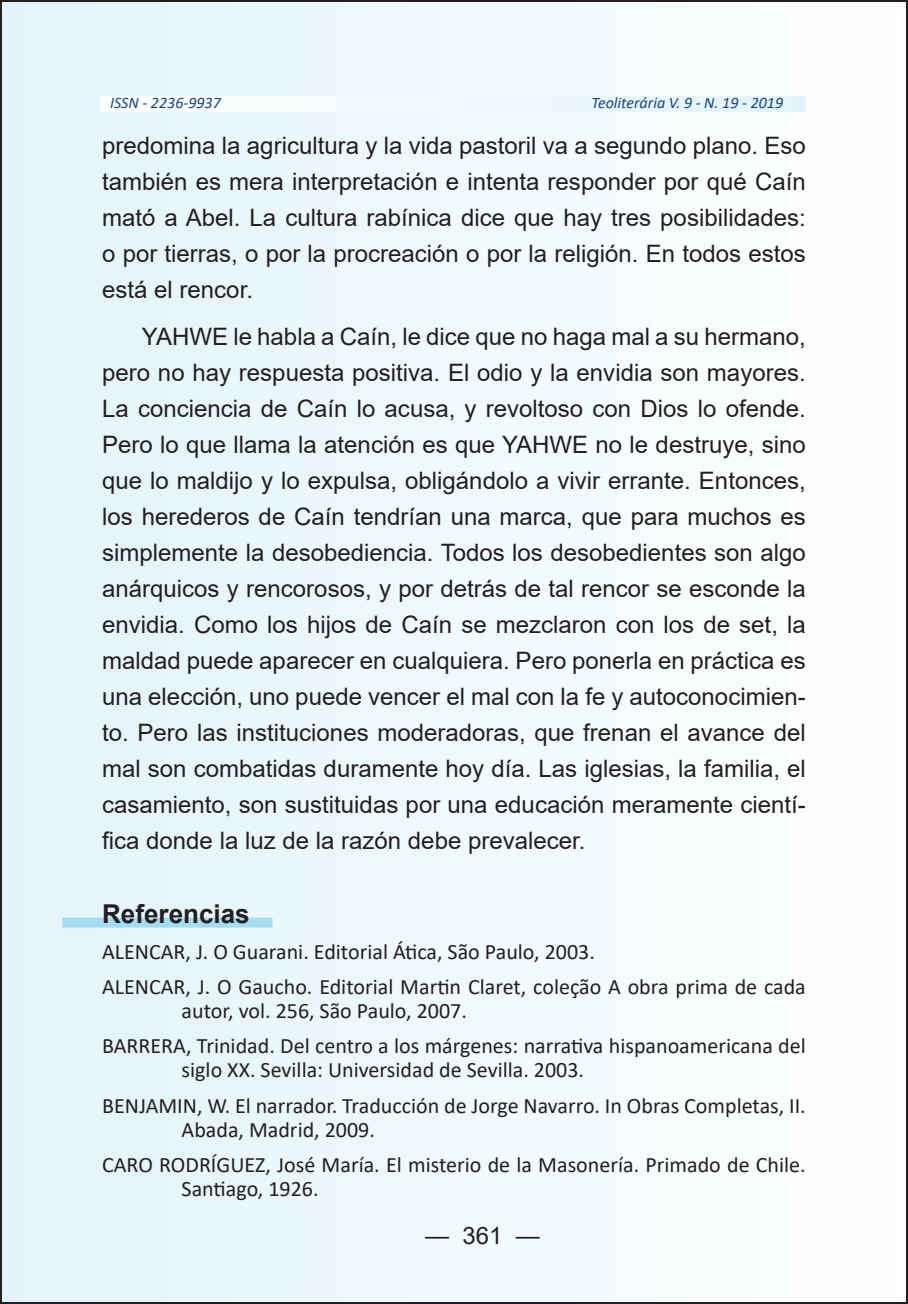
<style>
.page{position:relative;width:908px;height:1304px;background:#fff}
.page>*{position:absolute;margin:0;border:0;box-sizing:border-box;transform-origin:0 0}
.t1{font:700 26px "Arial";color:#231f20}
.t2{font:24px/36px "Arial";color:#231f20;text-align:justify}
.t3{font:22px/35.4px "Calibri";color:#231f20}
.t4{font:italic 16px "Calibri";color:#154680}
</style>
<div class="page">
<div style="left:1px;top:1px;width:905px;height:1302px;background:linear-gradient(to right,#e2f4fa,#fefefe)"></div>
<svg style="left:100px;top:96px;width:705px;height:15px"></svg>
<div style="left:62px;top:918px;width:210px;height:10px;background:#a2ddf2"></div>
<p class="t4" style="left:110px;top:92px;width:112px">ISSN - 2236-9937</p>
<p class="t4" style="left:591px;top:92px;width:193px">Teoliterária V. 9 - N. 19 - 2019</p>
<p class="t2" style="left:102px;top:127px;width:704px">predomina la agricultura y la vida pastoril va a segundo plano. Eso también es mera interpretación e intenta responder por qué Caín mató a Abel. La cultura rabínica dice que hay tres posibilidades: o por tierras, o por la procreación o por la religión. En todos estos está el rencor.</p>
<p class="t2" style="left:102px;top:318px;width:705px;text-indent:40px">YAHWE le habla a Caín, le dice que no haga mal a su hermano, pero no hay respuesta positiva. El odio y la envidia son mayores.<br>La conciencia de Caín lo acusa, y revoltoso con Dios lo ofende.<br>Pero lo que llama la atención es que YAHWE no le destruye, sino que lo maldijo y lo expulsa, obligándolo a vivir errante. Entonces, los herederos de Caín tendrían una marca, que para muchos es simplemente la desobediencia. Todos los desobedientes son algo anárquicos y rencorosos, y por detrás de tal rencor se esconde la envidia. Como los hijos de Caín se mezclaron con los de set, la maldad puede aparecer en cualquiera. Pero ponerla en práctica es una elección, uno puede vencer el mal con la fe y autoconocimien&shy;to. Pero las instituciones moderadoras, que frenan el avance del mal son combatidas duramente hoy día. Las iglesias, la familia, el casamiento, son sustituidas por una educación meramente cientí&shy;fica donde la luz de la razón debe prevalecer.</p>
<p class="t1" style="left:102px;top:896px;width:149px">Referencias</p>
<p class="t3" style="left:102px;top:933px;width:704px">ALENCAR, J. O Guarani. Editorial Ática, São Paulo, 2003.<br>ALENCAR, J. O Gaucho. Editorial Martin Claret, coleção A obra prima de cada</p>
<p class="t3" style="left:102px;top:992px;width:704px;text-indent:79px">autor, vol. 256, São Paulo, 2007.<br>BARRERA, Trinidad. Del centro a los márgenes: narrativa hispanoamericana del</p>
<p class="t3" style="left:102px;top:1052px;width:704px;text-indent:79px">siglo XX. Sevilla: Universidad de Sevilla. 2003.<br>BENJAMIN, W. El narrador. Traducción de Jorge Navarro. In Obras Completas, II.</p>
<p class="t3" style="left:102px;top:1111px;width:704px;text-indent:79px">Abada, Madrid, 2009.<br>CARO RODRÍGUEZ, José María. El misterio de la Masonería. Primado de Chile.</p>
<p class="t3" style="left:181px;top:1170px;width:138px">Santiago, 1926.</p>
<p class="t2" style="left:425px;top:1217px;width:116px">— 361 —</p>
</div>
